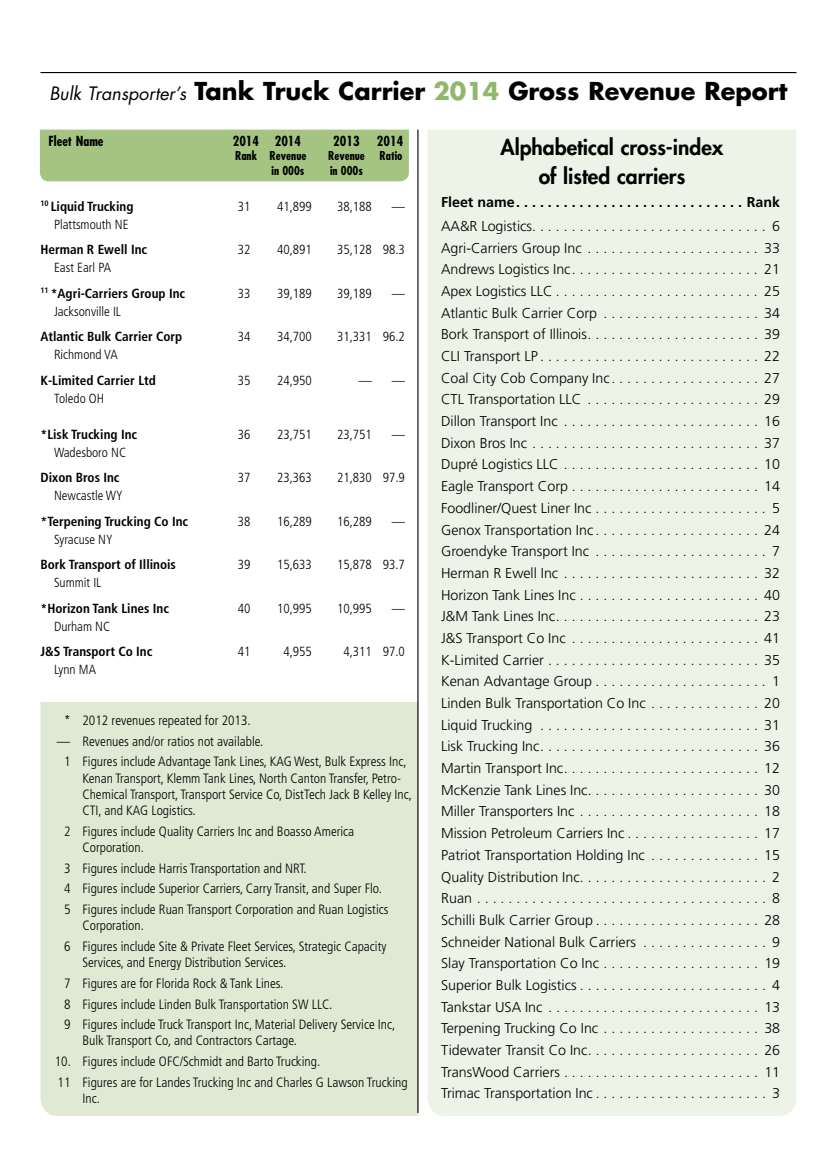
<style>
.page{position:relative;width:837px;height:1161px;background:#fff}
.page>*{position:absolute;margin:0;border:0;box-sizing:border-box;transform-origin:0 0}
.t1{font:700 24px "Futura";color:#000}
.t2{font:800 21px/28.8px "Futura";color:#000;text-align:center}
.t3{font:300 14.25px/21.8px "Frutiger LT Std";color:#000;text-align:justify}
.t4{font:700 14.25px "Frutiger LT Std";color:#000}
.t5{font:300 condensed 13.5px/20.7px "Frutiger LT Std";color:#000}
.t6{font:700 condensed 13.5px "Futura";color:#000}
.t7{font:300 condensed 13.2px "Frutiger LT Std";color:#000}
.t8{font:700 condensed 13.2px/25.5px "Frutiger LT Std";color:#000}
.t9{font:700 condensed 12px "Futura";color:#000}
.s1{font-weight:400;font-style:italic;font-size:18px}
.s2{color:#90b86c}
.s3{font-weight:300}
</style>
<div class="page">
<hr style="left:40px;top:72px;width:756px;height:1px;background:#000">
<div style="left:40px;top:130px;width:369px;height:51px;background:#a5c482"></div>
<div style="left:428px;top:130px;width:368px;height:986px;background:#edf3e7"></div>
<div style="left:40px;top:702px;width:378px;height:414px;background:#dfe9d3"></div>
<hr style="left:417px;top:130px;width:1px;height:983px;background:#000">
<h1 class="t1" style="left:49px;top:75px;width:740px"><span class="s1">Bulk Transporter’s</span> Tank Truck Carrier <span class="s2">2014</span> Gross Revenue Report</h1>
<p class="t6" style="left:49px;top:133px;width:56px">Fleet Name</p>
<p class="t6" style="left:233px;top:133px;width:70px">2014 2014</p>
<p class="t6" style="left:333px;top:133px;width:28px">2013</p>
<p class="t6" style="left:377px;top:133px;width:28px">2014</p>
<p class="t9" style="left:235px;top:149px;width:73px">Rank Revenue</p>
<p class="t9" style="left:328px;top:149px;width:76px">Revenue Ratio</p>
<p class="t9" style="left:272px;top:163px;width:34px">in 000s</p>
<p class="t9" style="left:330px;top:163px;width:34px">in 000s</p>
<h2 class="t2" style="left:501px;top:133px;width:224px">Alphabetical cross-index of listed carriers</h2>
<p class="t4" style="left:441px;top:193px;width:341px">Fleet name . . . . . . . . . . . . . . . . . . . . . . . . . . . . . Rank</p>
<p class="t3" style="left:441px;top:215px;width:341px">AA&amp;R Logistics . . . . . . . . . . . . . . . . . . . . . . . . . . . . . . 6<br>Agri-Carriers Group Inc . . . . . . . . . . . . . . . . . . . . . . 33<br>Andrews Logistics Inc . . . . . . . . . . . . . . . . . . . . . . . . 21<br>Apex Logistics LLC . . . . . . . . . . . . . . . . . . . . . . . . . . 25<br>Atlantic Bulk Carrier Corp . . . . . . . . . . . . . . . . . . . . 34<br>Bork Transport of Illinois . . . . . . . . . . . . . . . . . . . . . . 39<br>CLI Transport LP . . . . . . . . . . . . . . . . . . . . . . . . . . . . 22<br>Coal City Cob Company Inc . . . . . . . . . . . . . . . . . . . 27<br>CTL Transportation LLC . . . . . . . . . . . . . . . . . . . . . . 29<br>Dillon Transport Inc . . . . . . . . . . . . . . . . . . . . . . . . . 16<br>Dixon Bros Inc . . . . . . . . . . . . . . . . . . . . . . . . . . . . . 37<br>Dupré Logistics LLC . . . . . . . . . . . . . . . . . . . . . . . . . 10<br>Eagle Transport Corp . . . . . . . . . . . . . . . . . . . . . . . . 14<br>Foodliner/Quest Liner Inc . . . . . . . . . . . . . . . . . . . . . . 5<br>Genox Transportation Inc . . . . . . . . . . . . . . . . . . . . . 24<br>Groendyke Transport Inc . . . . . . . . . . . . . . . . . . . . . . 7<br>Herman R Ewell Inc . . . . . . . . . . . . . . . . . . . . . . . . . 32<br>Horizon Tank Lines Inc . . . . . . . . . . . . . . . . . . . . . . . 40<br>J&amp;M Tank Lines Inc . . . . . . . . . . . . . . . . . . . . . . . . . . 23<br>J&amp;S Transport Co Inc . . . . . . . . . . . . . . . . . . . . . . . . 41<br>K-Limited Carrier . . . . . . . . . . . . . . . . . . . . . . . . . . . 35<br>Kenan Advantage Group . . . . . . . . . . . . . . . . . . . . . . 1<br>Linden Bulk Transportation Co Inc . . . . . . . . . . . . . . 20<br>Liquid Trucking . . . . . . . . . . . . . . . . . . . . . . . . . . . . 31<br>Lisk Trucking Inc . . . . . . . . . . . . . . . . . . . . . . . . . . . . 36<br>Martin Transport Inc . . . . . . . . . . . . . . . . . . . . . . . . . 12<br>McKenzie Tank Lines Inc . . . . . . . . . . . . . . . . . . . . . . 30<br>Miller Transporters Inc . . . . . . . . . . . . . . . . . . . . . . . 18<br>Mission Petroleum Carriers Inc . . . . . . . . . . . . . . . . . 17<br>Patriot Transportation Holding Inc . . . . . . . . . . . . . . 15<br>Quality Distribution Inc . . . . . . . . . . . . . . . . . . . . . . . . 2<br>Ruan . . . . . . . . . . . . . . . . . . . . . . . . . . . . . . . . . . . . . 8<br>Schilli Bulk Carrier Group . . . . . . . . . . . . . . . . . . . . . 28<br>Schneider National Bulk Carriers . . . . . . . . . . . . . . . . 9<br>Slay Transportation Co Inc . . . . . . . . . . . . . . . . . . . . 19<br>Superior Bulk Logistics . . . . . . . . . . . . . . . . . . . . . . . . 4<br>Tankstar USA Inc . . . . . . . . . . . . . . . . . . . . . . . . . . . 13<br>Terpening Trucking Co Inc . . . . . . . . . . . . . . . . . . . . 38<br>Tidewater Transit Co Inc . . . . . . . . . . . . . . . . . . . . . . 26<br>TransWood Carriers . . . . . . . . . . . . . . . . . . . . . . . . . 11<br>Trimac Transportation Inc . . . . . . . . . . . . . . . . . . . . . . 3</p>
<p class="t8" style="left:40px;top:194px;width:95px"><sup>10</sup> Liquid Trucking</p>
<p class="t7" style="left:238px;top:199px;width:14px">31</p>
<p class="t7" style="left:277px;top:199px;width:36px">41,899</p>
<p class="t7" style="left:337px;top:199px;width:36px">38,188</p>
<p class="t7" style="left:392px;top:199px;width:15px">—</p>
<p class="t7" style="left:54px;top:217px;width:76px">Plattsmouth NE</p>
<p class="t8" style="left:40px;top:237px;width:108px">Herman R Ewell Inc</p>
<p class="t7" style="left:238px;top:242px;width:14px">32</p>
<p class="t7" style="left:277px;top:242px;width:36px">40,891</p>
<p class="t7" style="left:337px;top:242px;width:69px">35,128 98.3</p>
<p class="t8" style="left:40px;top:255px;width:146px;text-indent:14px"><span class="s3">East Earl PA<br></span><sup>11</sup> *Agri-Carriers Group Inc</p>
<p class="t7" style="left:238px;top:286px;width:14px">33</p>
<p class="t7" style="left:277px;top:286px;width:36px">39,189</p>
<p class="t7" style="left:337px;top:286px;width:36px">39,189</p>
<p class="t7" style="left:392px;top:286px;width:15px">—</p>
<p class="t7" style="left:54px;top:304px;width:69px">Jacksonville IL</p>
<p class="t8" style="left:40px;top:324px;width:143px">Atlantic Bulk Carrier Corp</p>
<p class="t7" style="left:238px;top:329px;width:14px">34</p>
<p class="t7" style="left:277px;top:329px;width:36px">34,700</p>
<p class="t7" style="left:337px;top:329px;width:69px">31,331 96.2</p>
<p class="t7" style="left:54px;top:347px;width:65px">Richmond VA</p>
<p class="t8" style="left:40px;top:368px;width:117px">K-Limited Carrier Ltd</p>
<p class="t7" style="left:238px;top:373px;width:14px">35</p>
<p class="t7" style="left:277px;top:373px;width:36px">24,950</p>
<p class="t7" style="left:359px;top:373px;width:48px">— —</p>
<p class="t7" style="left:54px;top:391px;width:52px">Toledo OH</p>
<p class="t8" style="left:40px;top:422px;width:98px">*Lisk Trucking Inc</p>
<p class="t7" style="left:238px;top:427px;width:14px">36</p>
<p class="t7" style="left:277px;top:427px;width:36px">23,751</p>
<p class="t7" style="left:337px;top:427px;width:36px">23,751</p>
<p class="t7" style="left:392px;top:427px;width:15px">—</p>
<p class="t7" style="left:54px;top:445px;width:74px">Wadesboro NC</p>
<p class="t8" style="left:40px;top:465px;width:81px">Dixon Bros Inc</p>
<p class="t7" style="left:238px;top:470px;width:14px">37</p>
<p class="t7" style="left:277px;top:470px;width:36px">23,363</p>
<p class="t7" style="left:337px;top:470px;width:69px">21,830 97.9</p>
<p class="t7" style="left:54px;top:488px;width:70px">Newcastle WY</p>
<p class="t8" style="left:40px;top:509px;width:149px">*Terpening Trucking Co Inc</p>
<p class="t7" style="left:238px;top:514px;width:14px">38</p>
<p class="t7" style="left:277px;top:514px;width:36px">16,289</p>
<p class="t7" style="left:337px;top:514px;width:36px">16,289</p>
<p class="t7" style="left:392px;top:514px;width:15px">—</p>
<p class="t7" style="left:54px;top:532px;width:60px">Syracuse NY</p>
<p class="t8" style="left:40px;top:552px;width:137px">Bork Transport of Illinois</p>
<p class="t7" style="left:238px;top:557px;width:14px">39</p>
<p class="t7" style="left:277px;top:557px;width:36px">15,633</p>
<p class="t7" style="left:337px;top:557px;width:69px">15,878 93.7</p>
<p class="t7" style="left:54px;top:575px;width:49px">Summit IL</p>
<p class="t8" style="left:40px;top:596px;width:130px">*Horizon Tank Lines Inc</p>
<p class="t7" style="left:238px;top:601px;width:14px">40</p>
<p class="t7" style="left:277px;top:601px;width:36px">10,995</p>
<p class="t7" style="left:337px;top:601px;width:36px">10,995</p>
<p class="t7" style="left:392px;top:601px;width:15px">—</p>
<p class="t7" style="left:54px;top:619px;width:58px">Durham NC</p>
<p class="t8" style="left:40px;top:639px;width:113px">J&amp;S Transport Co Inc</p>
<p class="t7" style="left:238px;top:644px;width:14px">41</p>
<p class="t7" style="left:283px;top:644px;width:30px">4,955</p>
<p class="t7" style="left:343px;top:644px;width:63px">4,311 97.0</p>
<p class="t7" style="left:54px;top:662px;width:44px">Lynn MA</p>
<p class="t5" style="left:64px;top:710px;width:188px">* 2012 revenues repeated for 2013.</p>
<p class="t5" style="left:64px;top:731px;width:344px;text-indent:-7px">— Revenues and/or ratios not available.<br>1 Figures include Advantage Tank Lines, KAG West, Bulk Express Inc,</p>
<p class="t5" style="left:82px;top:770px;width:331px;line-height:16.2px">Kenan Transport, Klemm Tank Lines, North Canton Transfer, Petro-<br>Chemical Transport, Transport Service Co, DistTech Jack B Kelley Inc,<br>CTI, and KAG Logistics.</p>
<p class="t5" style="left:82px;top:823px;width:273px;line-height:16.2px;text-indent:-18px">2 Figures include Quality Carriers Inc and Boasso America<br>Corporation.</p>
<p class="t5" style="left:64px;top:858px;width:326px">3 Figures include Harris Transportation and NRT.<br>4 Figures include Superior Carriers, Carry Transit, and Super Flo.<br>5 Figures include Ruan Transport Corporation and Ruan Logistics</p>
<p class="t5" style="left:64px;top:915px;width:324px;text-indent:18px">Corporation.<br>6 Figures include Site &amp; Private Fleet Services, Strategic Capacity</p>
<p class="t5" style="left:64px;top:952px;width:333px;text-indent:18px">Services, and Energy Distribution Services.<br>7 Figures are for Florida Rock &amp; Tank Lines.<br>8 Figures include Linden Bulk Transportation SW LLC.<br>9 Figures include Truck Transport Inc, Material Delivery Service Inc,</p>
<p class="t5" style="left:82px;top:1031px;width:216px">Bulk Transport Co, and Contractors Cartage.</p>
<p class="t5" style="left:55px;top:1051px;width:354px">10. Figures include OFC/Schmidt and Barto Trucking.<br>11 Figures are for Landes Trucking Inc and Charles G Lawson Trucking</p>
<p class="t5" style="left:82px;top:1088px;width:19px">Inc.</p>
</div>
